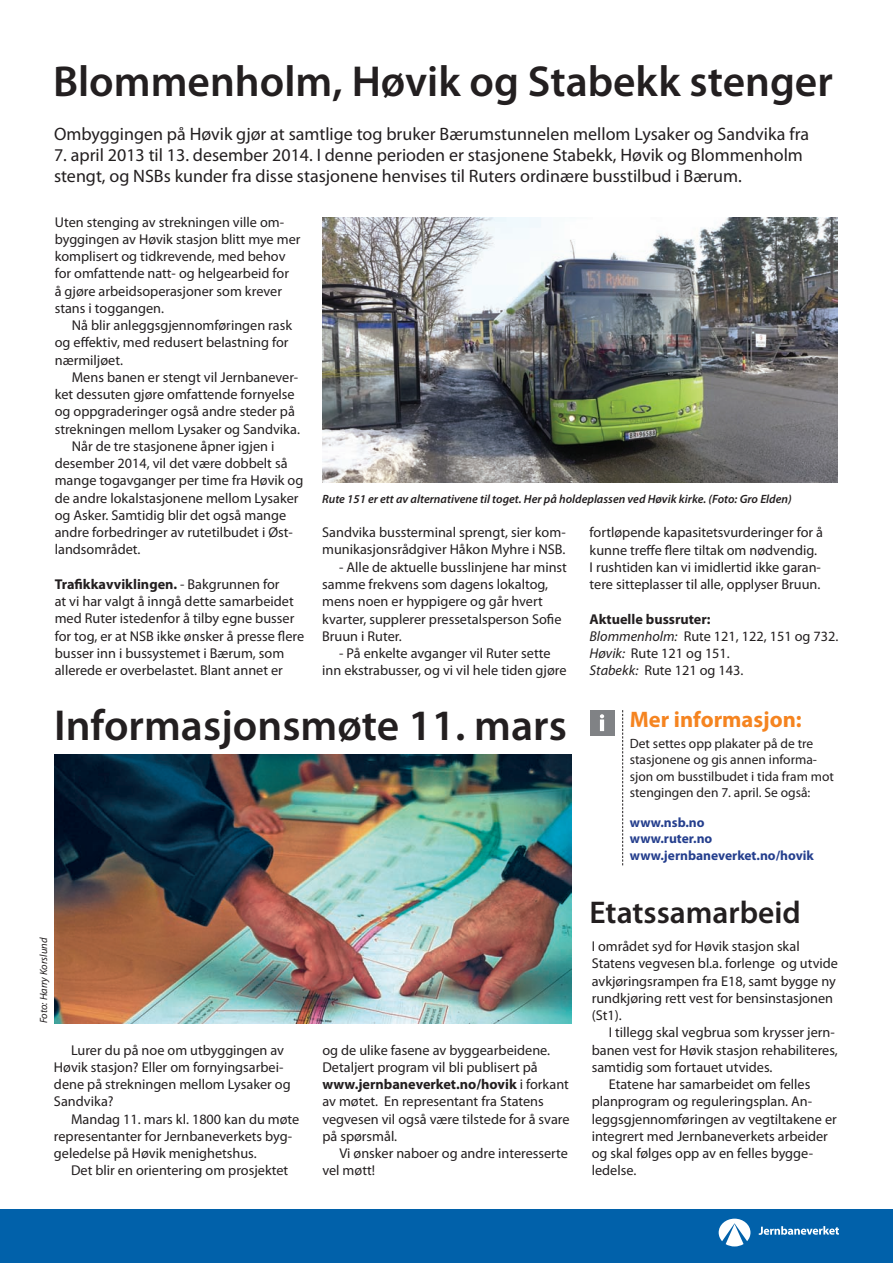
<style>
.page{position:relative;width:893px;height:1263px;background:#fff}
.page>*{position:absolute;margin:0;border:0;box-sizing:border-box;transform-origin:0 0}
.t1{font:600 43.5px "Myriad Pro";color:#231f20}
.t2{font:600 31.5px "Myriad Pro";color:#231f20}
.t3{font:700 22.5px "Myriad Pro";color:#f58420}
.t4{font:18px/21px "Myriad Pro";color:#231f20}
.t5{font:14.25px/17.2px "Myriad Pro";color:#231f20}
.t6{font:13.5px/16.5px "Myriad Pro";color:#231f20}
.t7{font:700 13.5px/16.5px "Myriad Pro";color:#253f8e}
.t8{font:italic 600 12px "Myriad Pro";color:#231f20}
.t9{font:italic 10.5px "Myriad Pro";color:#231f20}
.s1{font-weight:700}
.s2{font-style:italic}
</style>
<div class="page">
<div style="left:0;top:1209px;width:893px;height:54px;background:#0161aa"></div>
<svg style="left:759px;top:1226px;width:80px;height:9px"></svg>
<svg style="left:719px;top:1218px;width:31px;height:28px"></svg>
<svg style="left:622px;top:710px;width:1px;height:155px"></svg>
<div style="left:590px;top:710px;width:24px;height:25px;background:#808285"></div>
<hr style="left:600px;top:719px;width:4px;height:12px;background:#fff">
<svg style="left:600px;top:714px;width:4px;height:4px"></svg>
<img style="left:54px;top:754px;width:517px;height:269px">
<img style="left:322px;top:218px;width:515px;height:265px">
<h1 class="t1" style="left:53px;top:54px;width:781px">Blommenholm, Høvik og Stabekk stenger</h1>
<p class="t4" style="left:54px;top:123px;width:757px">Ombyggingen på Høvik gjør at samtlige tog bruker Bærumstunnelen mellom Lysaker og Sandvika fra</p>
<p class="t4" style="left:54px;top:144px;width:750px">7. april 2013 til 13. desember 2014. I denne perioden er stasjonene Stabekk, Høvik og Blommenholm stengt, og NSBs kunder fra disse stasjonene henvises til Ruters ordinære busstilbud i Bærum.</p>
<p class="t5" style="left:55px;top:213px;width:247px">Uten stenging av strekningen ville om&shy;byggingen av Høvik stasjon blitt mye mer komplisert og tidkrevende, med behov for omfattende natt- og helgearbeid for<br>å gjøre arbeidsoperasjoner som krever stans i toggangen.</p>
<p class="t5" style="left:55px;top:316px;width:239px;text-indent:17px">Nå blir anleggsgjennomføringen rask og effektiv, med redusert belastning for nærmiljøet.</p>
<p class="t5" style="left:72px;top:368px;width:228px">Mens banen er stengt vil Jernbanever-</p>
<p class="t5" style="left:55px;top:385px;width:241px">ket dessuten gjøre omfattende fornyelse</p>
<p class="t5" style="left:55px;top:403px;width:242px">og oppgraderinger også andre steder på</p>
<p class="t5" style="left:55px;top:420px;width:247px">strekningen mellom Lysaker og Sandvika.</p>
<p class="t5" style="left:72px;top:437px;width:204px">Når de tre stasjonene åpner igjen i</p>
<p class="t5" style="left:55px;top:454px;width:234px">desember 2014, vil det være dobbelt så</p>
<p class="t5" style="left:55px;top:472px;width:250px">mange togavganger per time fra Høvik og</p>
<p class="t5" style="left:55px;top:489px;width:245px">de andre lokalstasjonene mellom Lysaker</p>
<p class="t5" style="left:55px;top:506px;width:233px">og Asker. Samtidig blir det også mange</p>
<p class="t5" style="left:55px;top:523px;width:240px">andre forbedringer av rutetilbudet i Øst-</p>
<p class="t5" style="left:55px;top:541px;width:87px">landsområdet.</p>
<p class="t5" style="left:55px;top:575px;width:251px"><span class="s1">Trafikkavviklingen.</span> - Bakgrunnen for<br>at vi har valgt å inngå dette samarbeidet med Ruter istedenfor å tilby egne busser for tog, er at NSB ikke ønsker å presse flere busser inn i bussystemet i Bærum, som allerede er overbelastet. Blant annet er</p>
<p class="t8" style="left:322px;top:492px;width:471px">Rute 151 er ett av alternativene til toget. Her på holdeplassen ved Høvik kirke. (Foto: Gro Elden)</p>
<p class="t5" style="left:322px;top:524px;width:245px">Sandvika bussterminal sprengt, sier kom&shy;munikasjonsrådgiver Håkon Myhre i NSB.</p>
<p class="t5" style="left:322px;top:558px;width:246px;text-indent:17px">- Alle de aktuelle busslinjene har minst samme frekvens som dagens lokaltog, mens noen er hyppigere og går hvert kvarter, supplerer pressetalsperson Sofie Bruun i Ruter.</p>
<p class="t5" style="left:322px;top:644px;width:246px;text-align:center">- På enkelte avganger vil Ruter sette<br>inn ekstrabusser, og vi vil hele tiden gjøre</p>
<p class="t5" style="left:590px;top:524px;width:235px">fortløpende kapasitetsvurderinger for å kunne treffe flere tiltak om nødvendig.<br>I rushtiden kan vi imidlertid ikke garan&shy;tere sitteplasser til alle, opplyser Bruun.</p>
<p class="t5" style="left:590px;top:610px;width:250px"><span class="s1">Aktuelle bussruter:<br></span><span class="s2">Blommenholm:</span> Rute 121, 122, 151 og 732.<br><span class="s2">Høvik:</span> Rute 121 og 151.<br><span class="s2">Stabekk:</span> Rute 121 og 143.</p>
<h1 class="t1" style="left:54px;top:697px;width:514px">Informasjonsmøte 11. mars</h1>
<h3 class="t3" style="left:630px;top:705px;width:173px">Mer informasjon:</h3>
<p class="t6" style="left:630px;top:735px;width:206px">Det settes opp plakater på de tre stasjonene og gis annen informa&shy;sjon om busstilbudet i tida fram mot stengingen den 7. april. Se også:</p>
<p class="t7" style="left:630px;top:813px;width:186px">www.nsb.no<br>www.ruter.no www.jernbaneverket.no/hovik</p>
<p class="t9" style="left:37px;top:1023px;width:87px;rotate:-90deg">Foto: Harry Korslund</p>
<p class="t5" style="left:54px;top:1041px;width:238px;text-indent:17px">Lurer du på noe om utbyggingen av<br>Høvik stasjon? Eller om fornyingsarbei&shy;dene på strekningen mellom Lysaker og<br>Sandvika?</p>
<p class="t5" style="left:54px;top:1110px;width:247px;text-indent:17px">Mandag 11. mars kl. 1800 kan du møte representanter for Jernbaneverkets byg&shy;geledelse på Høvik menighetshus.</p>
<p class="t5" style="left:71px;top:1162px;width:219px">Det blir en orientering om prosjektet</p>
<p class="t5" style="left:322px;top:1041px;width:249px">og de ulike fasene av byggearbeidene.<br>Detaljert program vil bli publisert på <span class="s1">www.jernbaneverket.no/hovik</span> i forkant av møtet. En representant fra Statens vegvesen vil også være tilstede for å svare på spørsmål.</p>
<p class="t5" style="left:322px;top:1144px;width:247px;text-indent:17px">Vi ønsker naboer og andre interesserte vel møtt!</p>
<h2 class="t2" style="left:590px;top:892px;width:213px">Etatssamarbeid</h2>
<p class="t5" style="left:592px;top:937px;width:248px">I området syd for Høvik stasjon skal Statens vegvesen bl.a. forlenge og utvide avkjøringsrampen fra E18, samt bygge ny rundkjøring rett vest for bensinstasjonen (St1).</p>
<p class="t5" style="left:609px;top:1024px;width:228px">I tillegg skal vegbrua som krysser jern-</p>
<p class="t5" style="left:592px;top:1041px;width:248px">banen vest for Høvik stasjon rehabiliteres,</p>
<p class="t5" style="left:592px;top:1058px;width:182px">samtidig som fortauet utvides.</p>
<p class="t5" style="left:609px;top:1075px;width:203px">Etatene har samarbeidet om felles</p>
<p class="t5" style="left:592px;top:1093px;width:222px">planprogram og reguleringsplan. An-</p>
<p class="t5" style="left:592px;top:1110px;width:247px">leggsgjennomføringen av vegtiltakene er</p>
<p class="t5" style="left:592px;top:1127px;width:238px">integrert med Jernbaneverkets arbeider</p>
<p class="t5" style="left:592px;top:1144px;width:223px">og skal følges opp av en felles bygge-</p>
<p class="t5" style="left:592px;top:1162px;width:46px">ledelse.</p>
</div>
